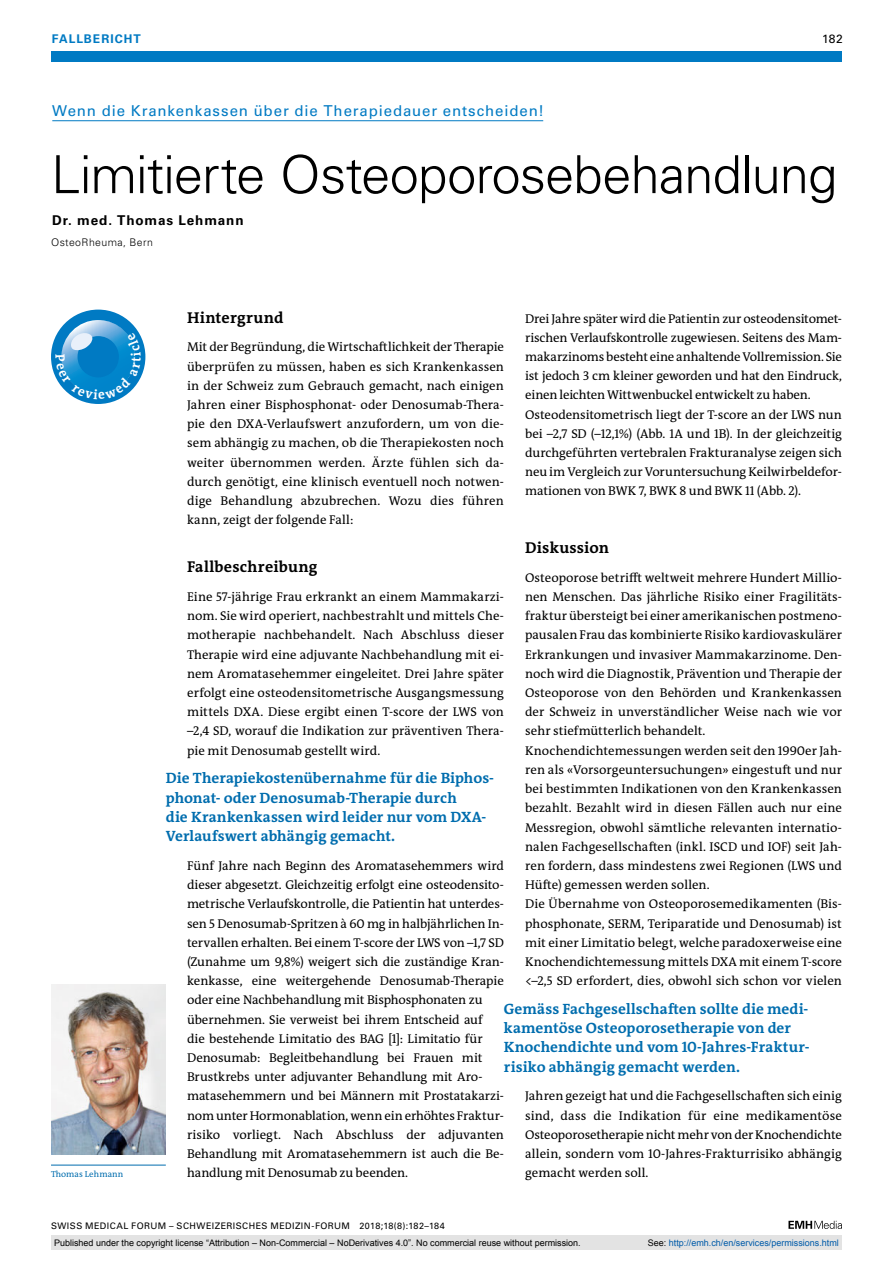
<style>
.page{position:relative;width:893px;height:1263px;background:#fff}
.page>*{position:absolute;margin:0;border:0;box-sizing:border-box;transform-origin:0 0}
.t1{font:300 52.5px "Univers LT Std";letter-spacing:-.015em;color:#000}
.t2{font:700 15.75px "The Antiqua B W7";letter-spacing:.015em;color:#000}
.t3{font:700 15px/19.2px "The Antiqua B W7";letter-spacing:.005em;color:#006dae}
.t4{font:15px "Univers LT Std";letter-spacing:.055em;color:#007ac3}
.t5{font:700 13.5px "Univers LT Std";letter-spacing:.065em;color:#000}
.t6{font:12.75px/19.2px "The Antiqua B W5 Plain";color:#000;text-align:justify}
.t7{font:700 12px "Univers LT Std";letter-spacing:.08em;color:#007ac3}
.t8{font:12px "Univers LT Std";color:#000}
.t9{font:300 10.5px "Univers LT Std";letter-spacing:.04em;color:#000}
.t10{font:9px "Arial";color:#000}
.t11{font:9px "Univers LT Std";letter-spacing:.05em;color:#000}
.t12{font:9px "Arial";color:#005ba9}
.t13{font:8.7px "The Antiqua B W5 Plain";letter-spacing:.015em;color:#006dae}
.s1{color:#000}
</style>
<div class="page">
<div style="left:51px;top:51px;width:791px;height:11px;background:#007ac3"></div>
<svg style="left:788px;top:1221px;width:54px;height:8px"></svg>
<hr style="left:52px;top:120px;width:491px;height:1px;background:#007ac3">
<hr style="left:51px;top:1165px;width:115px;height:1px;background:#006dae">
<img style="left:51px;top:984px;width:115px;height:170px">
<div style="left:51px;top:1235px;width:791px;height:15px;background:#e3e3e3"></div>
<svg style="left:51px;top:310px;width:94px;height:94px"></svg>
<p class="t7" style="left:52px;top:31px;width:91px">FALLBERICHT</p>
<p class="t8" style="left:822px;top:31px;width:22px">182</p>
<p class="t4" style="left:52px;top:102px;width:493px">Wenn die Krankenkassen über die Therapiedauer entscheiden!</p>
<h1 class="t1" style="left:51px;top:143px;width:788px">Limitierte Osteoporosebehandlung</h1>
<p class="t5" style="left:52px;top:212px;width:193px">Dr. med. Thomas Lehmann</p>
<p class="t9" style="left:51px;top:236px;width:103px">OsteoRheuma, Bern</p>
<p class="t2" style="left:187px;top:307px;width:98px">Hintergrund</p>
<p class="t6" style="left:187px;top:338px;width:318px">Mit der Begründung, die Wirtschaftlichkeit der Therapie überprüfen zu müssen, haben es sich Krankenkassen in der Schweiz zum Gebrauch gemacht, nach einigen Jahren einer Bisphosphonat- oder Denosumab-Thera&shy;pie den DXA-Verlaufswert anzufordern, um von die&shy;sem abhängig zu machen, ob die Therapiekosten noch weiter übernommen werden. Ärzte fühlen sich da&shy;durch genötigt, eine klinisch eventuell noch notwen&shy;dige Behandlung abzubrechen. Wozu dies führen kann, zeigt der folgende Fall:</p>
<p class="t2" style="left:187px;top:557px;width:132px">Fallbeschreibung</p>
<p class="t6" style="left:187px;top:587px;width:318px">Eine 57-jährige Frau erkrankt an einem Mammakarzi&shy;nom. Sie wird operiert, nachbestrahlt und mittels Che&shy;motherapie nachbehandelt. Nach Abschluss dieser Therapie wird eine adjuvante Nachbehandlung mit ei&shy;nem Aromatasehemmer eingeleitet. Drei Jahre später erfolgt eine osteodensitometrische Ausgangsmessung mittels DXA. Diese ergibt einen T-score der LWS von –2,4 SD, worauf die Indikation zur präventiven Thera&shy;pie mit Denosumab gestellt wird.</p>
<p class="t6" style="left:525px;top:309px;width:318px;text-align:left">Drei Jahre später wird die Patientin zur osteodensitomet&shy;rischen Verlaufskontrolle zugewiesen. Seitens des Mam&shy;makarzinoms besteht eine anhaltende Vollremission. Sie ist jedoch 3 cm kleiner geworden und hat den Eindruck, einen leichten Wittwenbuckel entwickelt zu haben.<br>Osteodensitometrisch liegt der T-score an der LWS nun bei –2,7 SD (–12,1%) (Abb. 1A und 1B). In der gleichzeitig durchgeführten vertebralen Frakturanalyse zeigen sich neu im Vergleich zur Voruntersuchung Keilwirbeldefor&shy;mationen von BWK 7, BWK 8 und BWK 11 (Abb. 2).</p>
<p class="t2" style="left:525px;top:538px;width:86px">Diskussion</p>
<p class="t6" style="left:525px;top:568px;width:318px;text-align:left">Osteoporose betrifft weltweit mehrere Hundert Millio&shy;nen Menschen. Das jährliche Risiko einer Fragilitäts&shy;fraktur übersteigt bei einer amerikanischen postmeno&shy;pausalen Frau das kombinierte Risiko kardiovaskulärer Erkrankungen und invasiver Mammakarzinome. Den&shy;noch wird die Diagnostik, Prävention und Therapie der Osteoporose von den Behörden und Krankenkassen der Schweiz in unverständlicher Weise nach wie vor sehr stiefmütterlich behandelt.<br>Knochendichtemessungen werden seit den 1990er Jah&shy;ren als «Vorsorgeuntersuchungen» eingestuft und nur bei bestimmten Indikationen von den Krankenkassen bezahlt. Bezahlt wird in diesen Fällen auch nur eine Messregion, obwohl sämtliche relevanten internatio&shy;nalen Fachgesellschaften (inkl. ISCD und IOF) seit Jah&shy;ren fordern, dass mindestens zwei Regionen (LWS und Hüfte) gemessen werden sollen.<br>Die Übernahme von Osteoporosemedikamenten (Bis&shy;phosphonate, SERM, Teriparatide und Denosumab) ist mit einer Limitatio belegt, welche paradoxerweise eine Knochendichtemessung mittels DXA mit einem T-score &lt;–2,5 SD erfordert, dies, obwohl sich schon vor vielen</p>
<p class="t3" style="left:166px;top:769px;width:330px">Die Therapiekostenübernahme für die Biphos&shy;phonat- oder Denosumab-Therapie durch<br>die Krankenkassen wird leider nur vom DXA-Verlaufswert abhängig gemacht.</p>
<p class="t6" style="left:187px;top:856px;width:318px;text-align:left">Fünf Jahre nach Beginn des Aromatasehemmers wird dieser abgesetzt. Gleichzeitig erfolgt eine osteodensito&shy;metrische Verlaufskontrolle, die Patientin hat unterdes&shy;sen 5 Denosumab-Spritzen à 60 mg in halbjährlichen In&shy;tervallen erhalten. Bei einem T-score der LWS von –1,7 SD (Zunahme um 9,8%) weigert sich die zuständige Kran&shy;kenkasse, eine weitergehende Denosumab-Therapie oder eine Nachbehandlung mit Bisphosphonaten zu übernehmen. Sie verweist bei ihrem Entscheid auf<br>die bestehende Limitatio des BAG [1]: Limitatio für Denosumab: Begleitbehandlung bei Frauen mit Brustkrebs unter adjuvanter Behandlung mit Aro&shy;matasehemmern und bei Männern mit Prostatakarzi&shy;nom unter Hormonablation, wenn ein erhöhtes Fraktur&shy;risiko vorliegt. Nach Abschluss der adjuvanten Behandlung mit Aromatasehemmern ist auch die Be&shy;handlung mit Denosumab zu beenden.</p>
<p class="t3" style="left:504px;top:999px;width:306px">Gemäss Fachgesellschaften sollte die medi&shy;kamentöse Osteoporosetherapie von der Knochendichte und vom 10-Jahres-Fraktur&shy;risiko abhängig gemacht werden.</p>
<p class="t6" style="left:525px;top:1086px;width:318px">Jahren gezeigt hat und die Fachgesellschaften sich einig sind, dass die Indikation für eine medikamentöse Osteoporosetherapie nicht mehr von der Knochendichte allein, sondern vom 10-Jahres-Frakturrisiko abhängig</p>
<p class="t13" style="left:51px;top:1169px;width:74px">Thomas Lehmann</p>
<p class="t6" style="left:525px;top:1163px;width:125px">gemacht werden soll.</p>
<p class="t11" style="left:51px;top:1220px;width:395px">SWISS MEDICAL FORUM – SCHWEIZERISCHES MEDIZIN-FORUM 2018;18(8):182–184</p>
<p class="t10" style="left:54px;top:1237px;width:528px">Published under the copyright license “Attribution – Non-Commercial – NoDerivatives 4.0”. No commercial reuse without permission.</p>
<p class="t12" style="left:648px;top:1237px;width:193px"><span class="s1">See:</span> http://emh.ch/en/services/permissions.html</p>
</div>
